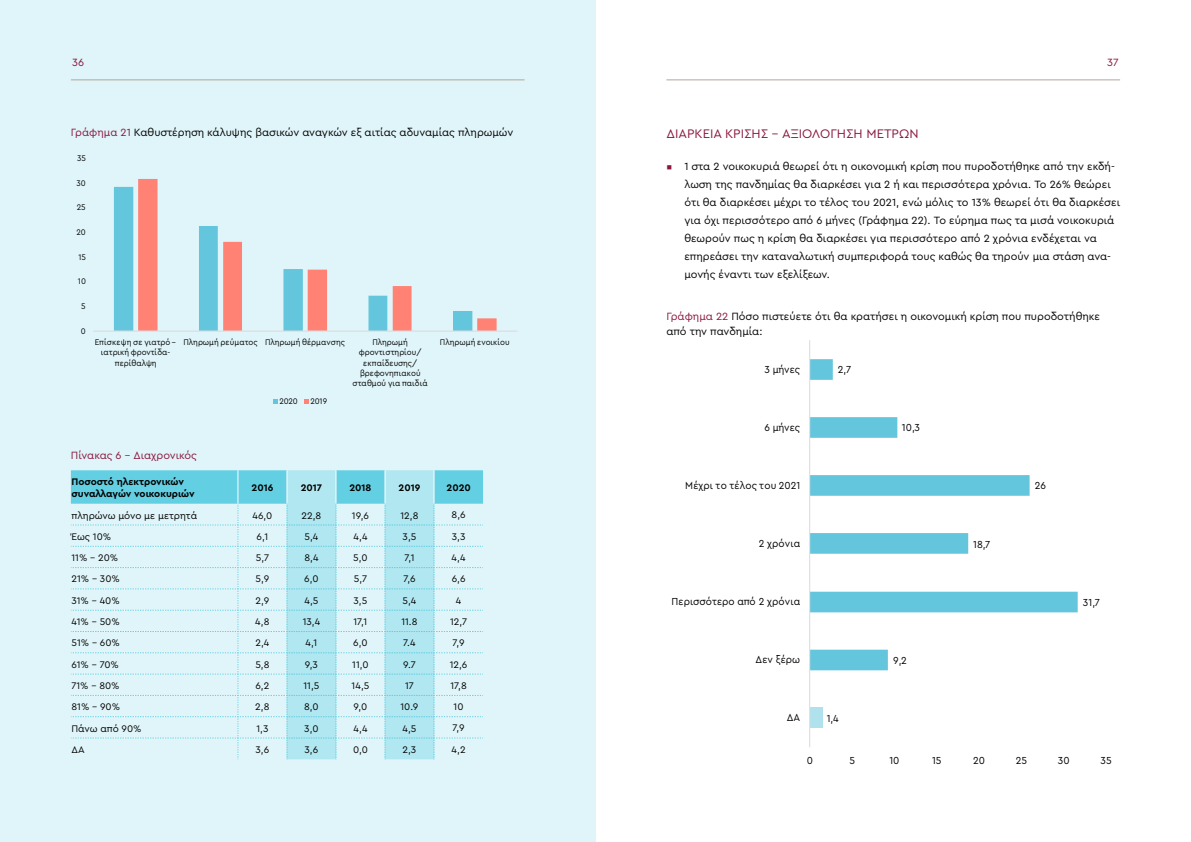
<style>
.page{position:relative;width:1191px;height:842px;background:#fff}
.page>*{position:absolute;margin:0;border:0;box-sizing:border-box;transform-origin:0 0}
.t1{font:13px "Cera Pro";color:#89163e}
.t2{font:11px/18px "Cera Pro";color:#000}
.t3{font:11px "Cera Pro";color:#89163e}
.t4{font:10.7px "Cera Pro";letter-spacing:.005em;color:#000;scale:.95 1}
.t5{font:10px "Cera Pro";color:#000}
.t6{font:700 10px/12px "Cera Pro";color:#000}
.t7{font:8.5px/10.3px "Cera Pro";letter-spacing:.01em;color:#000;text-align:center;scale:.95 1}
.s1{color:#89163e}
</style>
<div class="page">
<hr style="left:666px;top:79px;width:454px;height:1px;background:#b4a899">
<div style="left:0;top:0;width:595px;height:842px;background:#e0f5f9"></div>
<svg style="left:71px;top:470px;width:412px;height:290px"></svg>
<svg style="left:114px;top:187px;width:24px;height:144px;fill:#63c6dc"></svg>
<svg style="left:138px;top:179px;width:358px;height:152px"></svg>
<hr style="left:93px;top:331px;width:424px;height:1px;background:#d9d9d9">
<svg style="left:273px;top:399px;width:4px;height:4px"></svg>
<svg style="left:304px;top:399px;width:5px;height:4px"></svg>
<div style="left:810px;top:708px;width:12px;height:20px;background:#b0e2ed"></div>
<svg style="left:810px;top:359px;width:267px;height:311px"></svg>
<hr style="left:809px;top:340px;width:1px;height:407px;background:#d9d9d9">
<hr style="left:71px;top:79px;width:453px;height:1px;background:#b4a899">
<p class="t3" style="left:72px;top:55px;width:13px">36</p>
<p class="t2" style="left:71px;top:123px;width:444px"><span class="s1">Γράφημα 21</span> Καθυστέρηση κάλυψης βασικών αναγκών εξ αιτίας αδυναμίας πληρωμών</p>
<p class="t7" style="left:77px;top:153px;width:11px">35</p>
<p class="t7" style="left:77px;top:177px;width:11px">30</p>
<p class="t7" style="left:77px;top:202px;width:11px">25</p>
<p class="t7" style="left:76px;top:227px;width:11px">20</p>
<p class="t7" style="left:78px;top:251px;width:10px">15</p>
<p class="t7" style="left:78px;top:276px;width:10px">10</p>
<p class="t7" style="left:81px;top:301px;width:6px">5</p>
<p class="t7" style="left:81px;top:325px;width:7px">0</p>
<p class="t7" style="left:95px;top:336px;width:86px">Επίσκεψη σε γιατρό – ιατρική φροντίδα&shy;περίθαλψη</p>
<p class="t7" style="left:183px;top:337px;width:172px">Πληρωμή ρεύματος Πληρωμή θέρμανσης</p>
<p class="t7" style="left:352px;top:337px;width:81px">Πληρωμή φροντιστηρίου/ εκπαίδευσης/ βρεφονηπιακού σταθμού για παιδιά</p>
<p class="t7" style="left:440px;top:337px;width:75px">Πληρωμή ενοικίου</p>
<p class="t7" style="left:279px;top:395px;width:21px">2020</p>
<p class="t7" style="left:310px;top:395px;width:19px">2019</p>
<p class="t3" style="left:71px;top:448px;width:128px">Πίνακας 6 - Διαχρονικός</p>
<p class="t6" style="left:71px;top:476px;width:125px">Ποσοστό ηλεκτρονικών συναλλαγών νοικοκυριών</p>
<p class="t6" style="left:251px;top:482px;width:23px">2016</p>
<p class="t6" style="left:301px;top:482px;width:23px">2017</p>
<p class="t6" style="left:349px;top:482px;width:24px">2018</p>
<p class="t6" style="left:398px;top:482px;width:23px">2019</p>
<p class="t6" style="left:446px;top:481px;width:26px">2020</p>
<p class="t5" style="left:71px;top:509px;width:127px">πληρώνω μόνο με μετρητά</p>
<p class="t5" style="left:252px;top:509px;width:21px">46,0</p>
<p class="t5" style="left:301px;top:509px;width:21px">22,8</p>
<p class="t5" style="left:352px;top:509px;width:19px">19,6</p>
<p class="t5" style="left:400px;top:509px;width:19px">12,8</p>
<p class="t5" style="left:451px;top:508px;width:16px">8,6</p>
<p class="t5" style="left:71px;top:530px;width:41px">Έως 10%</p>
<p class="t5" style="left:257px;top:530px;width:13px">6,1</p>
<p class="t5" style="left:304px;top:530px;width:15px">5,4</p>
<p class="t5" style="left:353px;top:530px;width:16px">4,4</p>
<p class="t5" style="left:402px;top:530px;width:15px">3,5</p>
<p class="t5" style="left:452px;top:530px;width:15px">3,3</p>
<p class="t5" style="left:71px;top:551px;width:48px">11% - 20%</p>
<p class="t5" style="left:256px;top:551px;width:15px">5,7</p>
<p class="t5" style="left:304px;top:551px;width:16px">8,4</p>
<p class="t5" style="left:353px;top:551px;width:16px">5,0</p>
<p class="t5" style="left:404px;top:551px;width:12px">7,1</p>
<p class="t5" style="left:451px;top:551px;width:16px">4,4</p>
<p class="t5" style="left:71px;top:572px;width:50px">21% - 30%</p>
<p class="t5" style="left:256px;top:572px;width:15px">5,9</p>
<p class="t5" style="left:304px;top:572px;width:16px">6,0</p>
<p class="t5" style="left:354px;top:572px;width:15px">5,7</p>
<p class="t5" style="left:403px;top:572px;width:14px">7,6</p>
<p class="t5" style="left:452px;top:572px;width:15px">6,6</p>
<p class="t5" style="left:71px;top:594px;width:50px">31% - 40%</p>
<p class="t5" style="left:255px;top:594px;width:15px">2,9</p>
<p class="t5" style="left:304px;top:594px;width:16px">4,5</p>
<p class="t5" style="left:353px;top:594px;width:15px">3,5</p>
<p class="t5" style="left:402px;top:594px;width:15px">5,4</p>
<p class="t5" style="left:456px;top:594px;width:7px">4</p>
<p class="t5" style="left:71px;top:615px;width:50px">41% - 50%</p>
<p class="t5" style="left:255px;top:615px;width:16px">4,8</p>
<p class="t5" style="left:303px;top:615px;width:19px">13,4</p>
<p class="t5" style="left:353px;top:615px;width:15px">17,1</p>
<p class="t5" style="left:401px;top:615px;width:18px">11.8</p>
<p class="t5" style="left:450px;top:615px;width:19px">12,7</p>
<p class="t5" style="left:71px;top:636px;width:50px">51% - 60%</p>
<p class="t5" style="left:255px;top:636px;width:15px">2,4</p>
<p class="t5" style="left:305px;top:636px;width:13px">4,1</p>
<p class="t5" style="left:353px;top:636px;width:16px">6,0</p>
<p class="t5" style="left:403px;top:636px;width:14px">7.4</p>
<p class="t5" style="left:452px;top:636px;width:14px">7,9</p>
<p class="t5" style="left:71px;top:658px;width:49px">61% - 70%</p>
<p class="t5" style="left:255px;top:658px;width:16px">5,8</p>
<p class="t5" style="left:305px;top:658px;width:15px">9,3</p>
<p class="t5" style="left:352px;top:658px;width:18px">11,0</p>
<p class="t5" style="left:403px;top:658px;width:14px">9.7</p>
<p class="t5" style="left:450px;top:657px;width:19px">12,6</p>
<p class="t5" style="left:71px;top:679px;width:50px">71% - 80%</p>
<p class="t5" style="left:255px;top:679px;width:15px">6,2</p>
<p class="t5" style="left:303px;top:679px;width:17px">11,5</p>
<p class="t5" style="left:351px;top:679px;width:19px">14,5</p>
<p class="t5" style="left:405px;top:679px;width:10px">17</p>
<p class="t5" style="left:450px;top:679px;width:18px">17,8</p>
<p class="t5" style="left:71px;top:700px;width:50px">81% - 90%</p>
<p class="t5" style="left:255px;top:700px;width:16px">2,8</p>
<p class="t5" style="left:304px;top:700px;width:16px">8,0</p>
<p class="t5" style="left:353px;top:700px;width:15px">9,0</p>
<p class="t5" style="left:400px;top:700px;width:19px">10.9</p>
<p class="t5" style="left:453px;top:700px;width:11px">10</p>
<p class="t5" style="left:71px;top:722px;width:72px">Πάνω από 90%</p>
<p class="t5" style="left:256px;top:722px;width:13px">1,3</p>
<p class="t5" style="left:304px;top:722px;width:16px">3,0</p>
<p class="t5" style="left:353px;top:722px;width:16px">4,4</p>
<p class="t5" style="left:402px;top:722px;width:16px">4,5</p>
<p class="t5" style="left:452px;top:721px;width:14px">7,9</p>
<p class="t5" style="left:71px;top:743px;width:15px">ΔΑ</p>
<p class="t5" style="left:255px;top:743px;width:15px">3,6</p>
<p class="t5" style="left:304px;top:743px;width:15px">3,6</p>
<p class="t5" style="left:353px;top:743px;width:16px">0,0</p>
<p class="t5" style="left:402px;top:743px;width:15px">2,3</p>
<p class="t5" style="left:451px;top:743px;width:16px">4,2</p>
<p class="t3" style="left:1107px;top:55px;width:13px">37</p>
<p class="t1" style="left:666px;top:125px;width:254px">ΔΙΑΡΚΕΙΑ ΚΡΙΣΗΣ – ΑΞΙΟΛΟΓΗΣΗ ΜΕΤΡΩΝ</p>
<p class="t2" style="left:684px;top:157px;width:437px;text-indent:-18px"><span class="s1">▪</span> 1 στα 2 νοικοκυριά θεωρεί ότι η οικονομική κρίση που πυροδοτήθηκε από την εκδή&shy;λωση της πανδημίας θα διαρκέσει για 2 ή και περισσότερα χρόνια. Το 26% θεώρει ότι θα διαρκέσει μέχρι το τέλος του 2021, ενώ μόλις το 13% θεωρεί ότι θα διαρκέσει για όχι περισσότερο από 6 μήνες (Γράφημα 22). Το εύρημα πως τα μισά νοικοκυριά θεωρούν πως η κρίση θα διαρκέσει για περισσότερο από 2 χρόνια ενδέχεται να επηρεάσει την καταναλωτική συμπεριφορά τους καθώς θα τηρούν μια στάση ανα&shy;μονής έναντι των εξελίξεων.</p>
<p class="t2" style="left:666px;top:308px;width:435px;line-height:15px"><span class="s1">Γράφημα 22</span> Πόσο πιστεύετε ότι θα κρατήσει η οικονομική κρίση που πυροδοτήθηκε από την πανδημία:</p>
<p class="t4" style="left:837px;top:362px;width:15px">2,7</p>
<p class="t4" style="left:973px;top:318px;width:14px">20</p>
<p class="t4" style="left:764px;top:362px;width:39px">3 μήνες</p>
<p class="t4" style="left:764px;top:420px;width:39px">6 μήνες</p>
<p class="t4" style="left:902px;top:421px;width:21px">10,3</p>
<p class="t4" style="left:685px;top:478px;width:123px">Μέχρι το τέλος του 2021</p>
<p class="t4" style="left:1035px;top:479px;width:13px">26</p>
<p class="t4" style="left:759px;top:536px;width:45px">2 χρόνια</p>
<p class="t4" style="left:973px;top:537px;width:19px">18,7</p>
<p class="t4" style="left:671px;top:594px;width:137px">Περισσότερο από 2 χρόνια</p>
<p class="t4" style="left:1083px;top:595px;width:19px">31,7</p>
<p class="t4" style="left:755px;top:652px;width:48px">Δεν ξέρω</p>
<p class="t4" style="left:893px;top:653px;width:16px">9,2</p>
<p class="t4" style="left:786px;top:711px;width:16px">ΔΑ</p>
<p class="t4" style="left:826px;top:711px;width:14px">1,4</p>
<p class="t4" style="left:807px;top:754px;width:8px">0</p>
<p class="t4" style="left:849px;top:754px;width:7px">5</p>
<p class="t4" style="left:889px;top:754px;width:12px">10</p>
<p class="t4" style="left:932px;top:754px;width:11px">15</p>
<p class="t4" style="left:973px;top:754px;width:14px">20</p>
<p class="t4" style="left:1015px;top:754px;width:13px">25</p>
<p class="t4" style="left:1057px;top:754px;width:14px">30</p>
<p class="t4" style="left:1100px;top:754px;width:13px">35</p>
</div>
